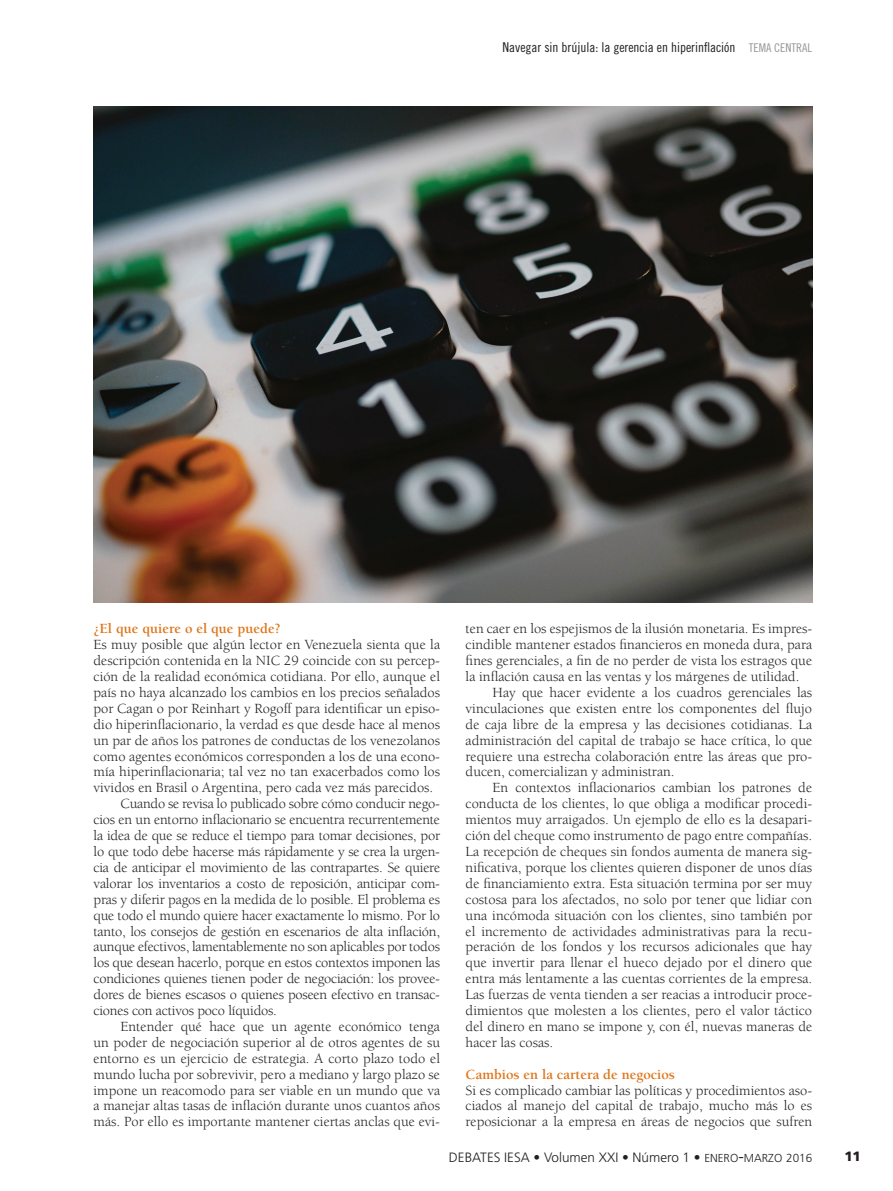
<style>
.page{position:relative;width:893px;height:1191px;background:#fff}
.page>*{position:absolute;margin:0;border:0;box-sizing:border-box;transform-origin:0 0}
.t1{font:14.4px/15.9px "Berkeley Std";color:#231f20;text-align:justify}
.Heading_1{font:700 14.4px "Berkeley Std";color:#de761b}
.t2{font:13.5px "Trade Gothic LT Std Cn 18";color:#231f20}
.t3{font:300 13.5px "Frutiger";color:#231f20}
.t4{font:900 13.5px "Frutiger";color:#231f20}
.s1{font-size:12px;color:#939598}
.s2{font-size:11.55px}
.s3{font-size:16.5px}
.s4{font-size:11.7px}
</style>
<div class="page">
<img style="left:94px;top:106px;width:718px;height:496px">
<p class="t2" style="left:502px;top:39px;width:311px">Navegar sin brújula: la gerencia en hiperinflación <span class="s1">TEMA CENTRAL</span></p>
<p class="Heading_1" style="left:94px;top:621px;width:189px">¿El que quiere o el que puede?</p>
<p class="t1" style="left:94px;top:637px;width:348px">Es muy posible que algún lector en Venezuela sienta que la descripción contenida en la NIC 29 coincide con su percep&shy;ción de la realidad económica cotidiana. Por ello, aunque el país no haya alcanzado los cambios en los precios señalados por Cagan o por Reinhart y Rogoff para identificar un episo&shy;dio hiperinflacionario, la verdad es que desde hace al menos un par de años los patrones de conductas de los venezolanos como agentes económicos corresponden a los de una econo&shy;mía hiperinflacionaria; tal vez no tan exacerbados como los vividos en Brasil o Argentina, pero cada vez más parecidos.</p>
<p class="t1" style="left:94px;top:796px;width:348px;text-indent:27px">Cuando se revisa lo publicado sobre cómo conducir nego&shy;cios en un entorno inflacionario se encuentra recurrentemente la idea de que se reduce el tiempo para tomar decisiones, por lo que todo debe hacerse más rápidamente y se crea la urgen&shy;cia de anticipar el movimiento de las contrapartes. Se quiere valorar los inventarios a costo de reposición, anticipar com&shy;pras y diferir pagos en la medida de lo posible. El problema es que todo el mundo quiere hacer exactamente lo mismo. Por lo tanto, los consejos de gestión en escenarios de alta inflación, aunque efectivos, lamentablemente no son aplicables por todos los que desean hacerlo, porque en estos contextos imponen las condiciones quienes tienen poder de negociación: los provee&shy;dores de bienes escasos o quienes poseen efectivo en transac&shy;ciones con activos poco líquidos.</p>
<p class="t1" style="left:94px;top:1018px;width:348px;text-indent:27px">Entender qué hace que un agente económico tenga un poder de negociación superior al de otros agentes de su entorno es un ejercicio de estrategia. A corto plazo todo el mundo lucha por sobrevivir, pero a mediano y largo plazo se impone un reacomodo para ser viable en un mundo que va a manejar altas tasas de inflación durante unos cuantos años más. Por ello es importante mantener ciertas anclas que evi-</p>
<p class="t1" style="left:466px;top:621px;width:348px">ten caer en los espejismos de la ilusión monetaria. Es impres&shy;cindible mantener estados financieros en moneda dura, para fines gerenciales, a fin de no perder de vista los estragos que la inflación causa en las ventas y los márgenes de utilidad.</p>
<p class="t1" style="left:466px;top:684px;width:348px;text-indent:27px">Hay que hacer evidente a los cuadros gerenciales las vinculaciones que existen entre los componentes del flujo de caja libre de la empresa y las decisiones cotidianas. La administración del capital de trabajo se hace crítica, lo que requiere una estrecha colaboración entre las áreas que pro&shy;ducen, comercializan y administran.</p>
<p class="t1" style="left:466px;top:780px;width:348px;text-indent:27px">En contextos inflacionarios cambian los patrones de conducta de los clientes, lo que obliga a modificar procedi&shy;mientos muy arraigados. Un ejemplo de ello es la desapari&shy;ción del cheque como instrumento de pago entre compañías.<br>La recepción de cheques sin fondos aumenta de manera sig&shy;nificativa, porque los clientes quieren disponer de unos días de financiamiento extra. Esta situación termina por ser muy costosa para los afectados, no solo por tener que lidiar con una incómoda situación con los clientes, sino también por el incremento de actividades administrativas para la recu&shy;peración de los fondos y los recursos adicionales que hay que invertir para llenar el hueco dejado por el dinero que entra más lentamente a las cuentas corrientes de la empresa.<br>Las fuerzas de venta tienden a ser reacias a introducir proce&shy;dimientos que molesten a los clientes, pero el valor táctico del dinero en mano se impone y, con él, nuevas maneras de hacer las cosas.</p>
<p class="Heading_1" style="left:466px;top:1066px;width:211px">Cambios en la cartera de negocios</p>
<p class="t1" style="left:466px;top:1082px;width:348px">Si es complicado cambiar las políticas y procedimientos aso&shy;ciados al manejo del capital de trabajo, mucho más lo es reposicionar a la empresa en áreas de negocios que sufren</p>
<p class="t3" style="left:449px;top:1150px;width:365px">DEBATES IESA • Volumen XXI • Número 1 • <span class="s2">ENERO</span><span class="s3">-</span><span class="s2">MARZO</span> <span class="s4">2016</span></p>
<p class="t4" style="left:844px;top:1148px;width:18px">11</p>
</div>
